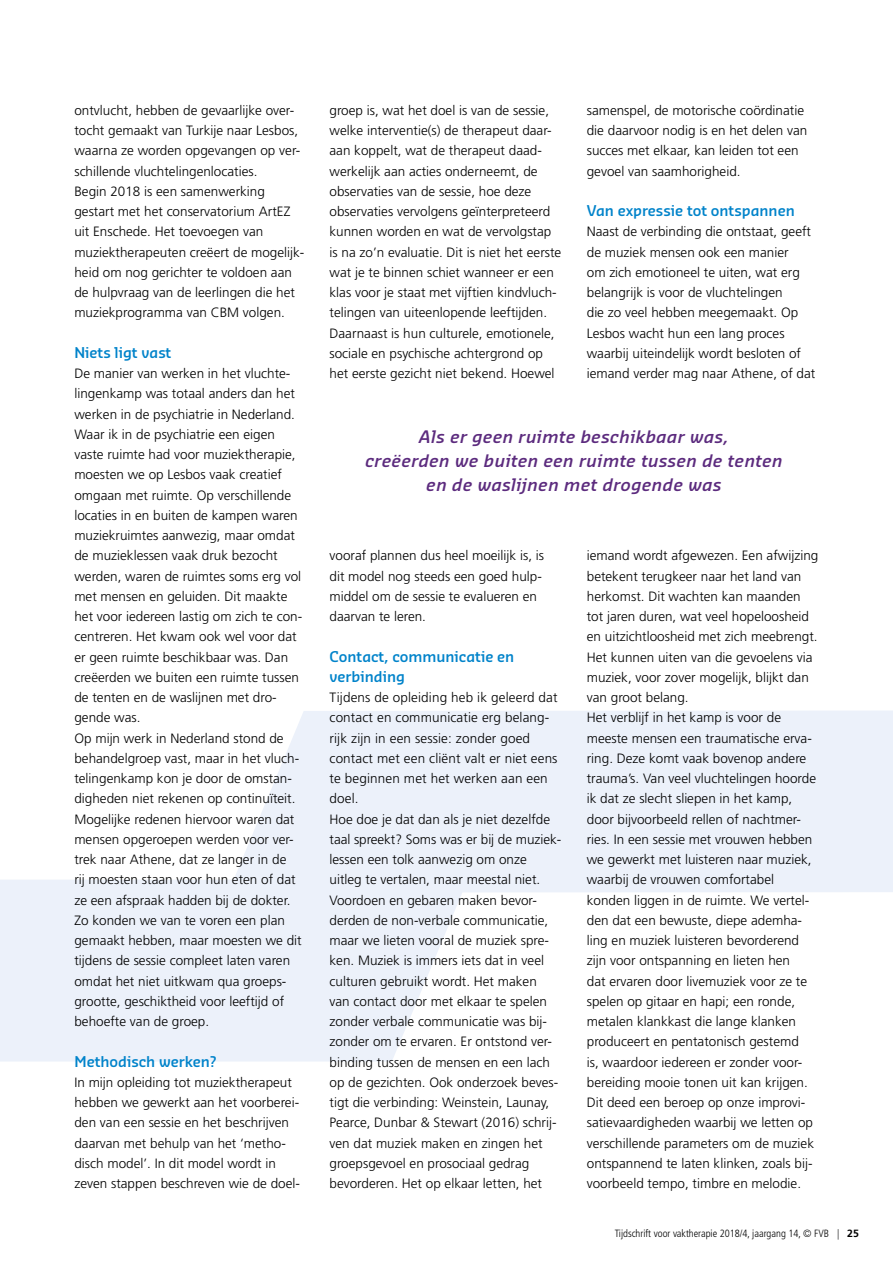
<style>
.page{position:relative;width:893px;height:1263px;background:#fff}
.page>*{position:absolute;margin:0;border:0;box-sizing:border-box;transform-origin:0 0}
.t1{font:italic 600 16.5px/24px "Sansa Pro";letter-spacing:.025em;color:#5c2b7e;text-align:center}
.t2{font:600 14.25px/20.2px "Sansa Pro";color:#0083ca}
.t3{font:300 13.5px/20.2px "Frutiger LT Std";color:#000}
.t4{font:300 condensed 10.5px "Frutiger LT Std";color:#000}
.s1{font-weight:700;font-stretch:normal}
</style>
<div class="page">
<svg style="left:0;top:711px;width:893px;height:350px;fill:#ecf1fa"></svg>
<p class="t3" style="left:74px;top:100px;width:231px">ontvlucht, hebben de gevaarlijke over&shy;tocht gemaakt van Turkije naar Lesbos, waarna ze worden opgevangen op ver&shy;schillende vluchtelingenlocaties.<br>Begin 2018 is een samenwerking gestart met het conservatorium ArtEZ uit Enschede. Het toevoegen van muziektherapeuten creëert de mogelijk&shy;heid om nog gerichter te voldoen aan de hulpvraag van de leerlingen die het muziekprogramma van CBM volgen.</p>
<p class="t2" style="left:74px;top:342px;width:98px">Niets ligt vast</p>
<p class="t3" style="left:74px;top:363px;width:229px">De manier van werken in het vluchte&shy;lingenkamp was totaal anders dan het werken in de psychiatrie in Nederland.<br>Waar ik in de psychiatrie een eigen vaste ruimte had voor muziektherapie, moesten we op Lesbos vaak creatief omgaan met ruimte. Op verschillende locaties in en buiten de kampen waren muziekruimtes aanwezig, maar omdat de muzieklessen vaak druk bezocht werden, waren de ruimtes soms erg vol met mensen en geluiden. Dit maakte het voor iedereen lastig om zich te con&shy;centreren. Het kwam ook wel voor dat er geen ruimte beschikbaar was. Dan creëerden we buiten een ruimte tussen de tenten en de waslijnen met dro&shy;gende was.<br>Op mijn werk in Nederland stond de behandelgroep vast, maar in het vluch&shy;telingenkamp kon je door de omstan&shy;digheden niet rekenen op continuïteit.<br>Mogelijke redenen hiervoor waren dat mensen opgeroepen werden voor ver&shy;trek naar Athene, dat ze langer in de<br>rij moesten staan voor hun eten of dat ze een afspraak hadden bij de dokter.<br>Zo konden we van te voren een plan gemaakt hebben, maar moesten we dit tijdens de sessie compleet laten varen omdat het niet uitkwam qua groeps&shy;grootte, geschiktheid voor leeftijd of behoefte van de groep.</p>
<p class="t2" style="left:74px;top:1051px;width:144px">Methodisch werken?</p>
<p class="t3" style="left:74px;top:1072px;width:227px">In mijn opleiding tot muziektherapeut hebben we gewerkt aan het voorberei&shy;den van een sessie en het beschrijven daarvan met behulp van het ‘metho&shy;disch model’. In dit model wordt in zeven stappen beschreven wie de doel-</p>
<p class="t3" style="left:330px;top:100px;width:233px">groep is, wat het doel is van de sessie, welke interventie(s) de therapeut daar&shy;aan koppelt, wat de therapeut daad&shy;werkelijk aan acties onderneemt, de observaties van de sessie, hoe deze observaties vervolgens geïnterpreteerd kunnen worden en wat de vervolgstap is na zo’n evaluatie. Dit is niet het eerste wat je te binnen schiet wanneer er een klas voor je staat met vijftien kindvluch&shy;telingen van uiteenlopende leeftijden.<br>Daarnaast is hun culturele, emotionele, sociale en psychische achtergrond op het eerste gezicht niet bekend. Hoewel</p>
<p class="t3" style="left:587px;top:100px;width:222px">samenspel, de motorische coördinatie die daarvoor nodig is en het delen van succes met elkaar, kan leiden tot een gevoel van saamhorigheid.</p>
<p class="t2" style="left:587px;top:200px;width:209px">Van expressie tot ontspannen</p>
<p class="t3" style="left:587px;top:222px;width:230px">Naast de verbinding die ontstaat, geeft de muziek mensen ook een manier<br>om zich emotioneel te uiten, wat erg belangrijk is voor de vluchtelingen<br>die zo veel hebben meegemaakt. Op Lesbos wacht hun een lang proces waarbij uiteindelijk wordt besloten of iemand verder mag naar Athene, of dat</p>
<p class="t1" style="left:365px;top:425px;width:419px">Als er geen ruimte beschikbaar was,<br>creëerden we buiten een ruimte tussen de tenten en de waslijnen met drogende was</p>
<p class="t3" style="left:330px;top:546px;width:216px">vooraf plannen dus heel moeilijk is, is dit model nog steeds een goed hulp&shy;middel om de sessie te evalueren en daarvan te leren.</p>
<p class="t2" style="left:330px;top:646px;width:186px">Contact, communicatie en verbinding</p>
<p class="t3" style="left:330px;top:687px;width:232px">Tijdens de opleiding heb ik geleerd dat contact en communicatie erg belang&shy;rijk zijn in een sessie: zonder goed contact met een cliënt valt er niet eens te beginnen met het werken aan een doel.<br>Hoe doe je dat dan als je niet dezelfde taal spreekt? Soms was er bij de muziek&shy;lessen een tolk aanwezig om onze uitleg te vertalen, maar meestal niet.<br>Voordoen en gebaren maken bevor&shy;derden de non-verbale communicatie, maar we lieten vooral de muziek spre&shy;ken. Muziek is immers iets dat in veel culturen gebruikt wordt. Het maken van contact door met elkaar te spelen zonder verbale communicatie was bij&shy;zonder om te ervaren. Er ontstond ver&shy;binding tussen de mensen en een lach op de gezichten. Ook onderzoek beves&shy;tigt die verbinding: Weinstein, Launay, Pearce, Dunbar &amp; Stewart (2016) schrij&shy;ven dat muziek maken en zingen het groepsgevoel en prosociaal gedrag bevorderen. Het op elkaar letten, het</p>
<p class="t3" style="left:587px;top:546px;width:233px">iemand wordt afgewezen. Een afwijzing betekent terugkeer naar het land van herkomst. Dit wachten kan maanden tot jaren duren, wat veel hopeloosheid en uitzichtloosheid met zich meebrengt.<br>Het kunnen uiten van die gevoelens via muziek, voor zover mogelijk, blijkt dan van groot belang.<br>Het verblijf in het kamp is voor de meeste mensen een traumatische erva&shy;ring. Deze komt vaak bovenop andere trauma’s. Van veel vluchtelingen hoorde ik dat ze slecht sliepen in het kamp, door bijvoorbeeld rellen of nachtmer&shy;ries. In een sessie met vrouwen hebben we gewerkt met luisteren naar muziek, waarbij de vrouwen comfortabel konden liggen in de ruimte. We vertel&shy;den dat een bewuste, diepe ademha&shy;ling en muziek luisteren bevorderend zijn voor ontspanning en lieten hen<br>dat ervaren door livemuziek voor ze te spelen op gitaar en hapi; een ronde, metalen klankkast die lange klanken produceert en pentatonisch gestemd<br>is, waardoor iedereen er zonder voor&shy;bereiding mooie tonen uit kan krijgen.<br>Dit deed een beroep op onze improvi&shy;satievaardigheden waarbij we letten op verschillende parameters om de muziek ontspannend te laten klinken, zoals bij&shy;voorbeeld tempo, timbre en melodie.</p>
<p class="t4" style="left:615px;top:1227px;width:246px">Tijdschrift voor vaktherapie 2018/4, jaargang 14, © FVB | <span class="s1">25</span></p>
</div>
